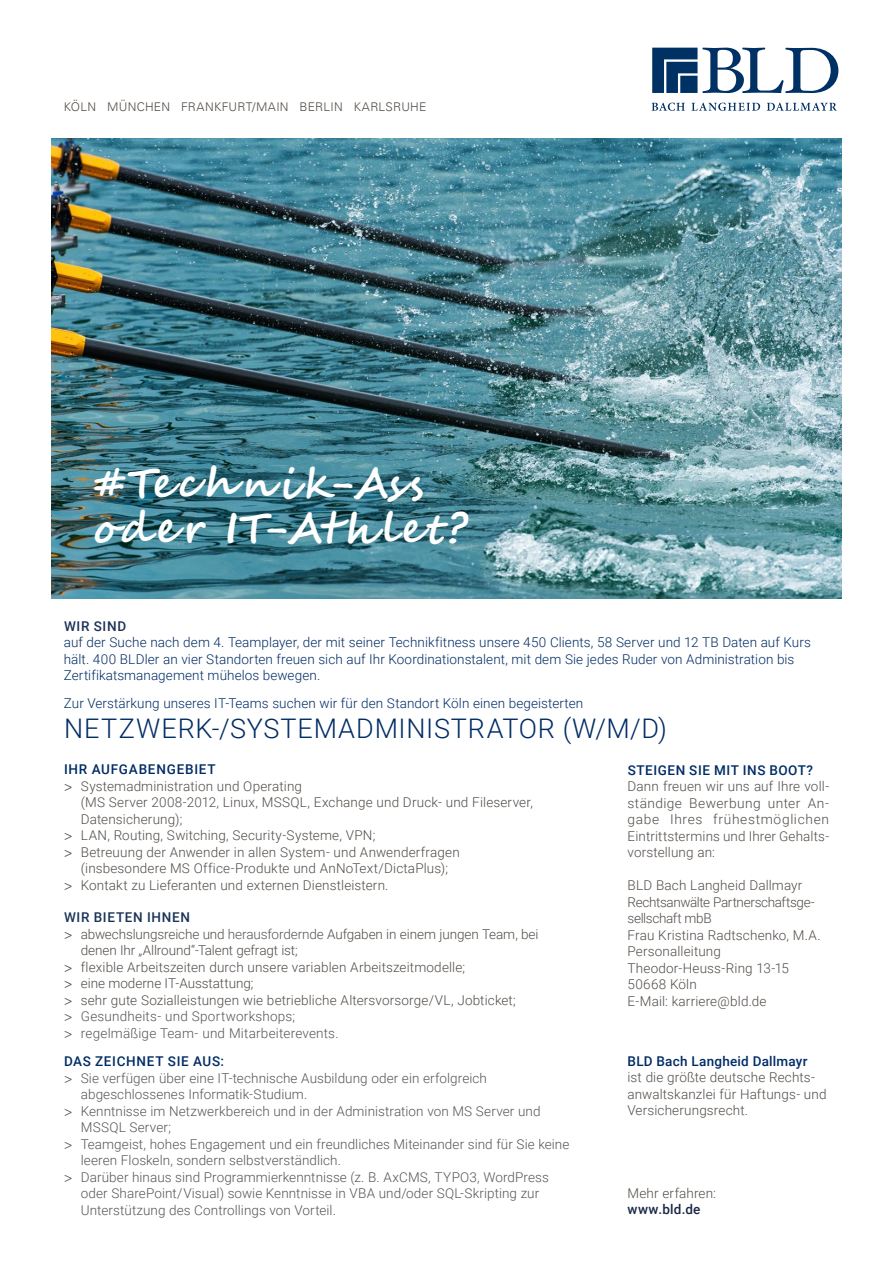
<style>
.page{position:relative;width:893px;height:1263px;background:#fff}
.page>*{position:absolute;margin:0;border:0;box-sizing:border-box;transform-origin:0 0}
.t1{font:700 42px/45px "Segoe Script";letter-spacing:.075em;color:#fff}
.t2{font:300 27px "Roboto";letter-spacing:.03em;color:#002c65}
.t3{font:300 13.5px/16.5px "Roboto";letter-spacing:.01em;color:#524c47}
.t4{font:300 13.5px "Roboto";letter-spacing:.005em;color:#565655}
.t5{font:300 13.5px/16.5px "Roboto";letter-spacing:.005em;color:#002c65}
.t6{font:300 13.5px "Roboto";letter-spacing:-.01em;color:#524c47}
.t7{font:500 13.5px "Roboto";letter-spacing:.04em;color:#002c65}
.t8{font:500 13.5px "Roboto";letter-spacing:.015em;color:#002c65}
.t9{font:500 13.5px "Roboto";letter-spacing:.05em;color:#1b3257}
.t10{font:500 13.5px "Roboto";letter-spacing:.02em;color:#1a2847}
.t11{font:300 12px "Univers";letter-spacing:.02em;color:#524c47}
.s1{font-family:"Univers"}
.s2{color:#565655}
</style>
<div class="page">
<img style="left:51px;top:138px;width:791px;height:461px">
<svg style="left:652px;top:48px;width:186px;height:45px"></svg>
<svg style="left:652px;top:103px;width:33px;height:8px"></svg>
<svg style="left:691px;top:103px;width:69px;height:8px"></svg>
<svg style="left:767px;top:103px;width:70px;height:8px"></svg>
<p class="t11" style="left:64px;top:99px;width:364px">KÖLN MÜNCHEN FRANKFURT/MAIN BERLIN KARLSRUHE</p>
<h1 class="t1" style="left:94px;top:461px;width:376px">#Technik-Ass oder IT-Athlet?</h1>
<p class="t9" style="left:64px;top:617px;width:64px">WIR SIND</p>
<p class="t5" style="left:64px;top:634px;width:749px">auf der Suche nach dem 4. Teamplayer, der mit seiner Technikfitness unsere 450 Clients, 58 Server und 12 TB Daten auf Kurs hält. 400 BLDler an vier Standorten freuen sich auf Ihr Koordinationstalent, mit dem Sie jedes Ruder von Administration bis<br>Zertifikatsmanagement mühelos bewegen.</p>
<p class="t5" style="left:64px;top:695px;width:521px">Zur Verstärkung unseres IT-Teams suchen wir für den Standort Köln einen begeisterten</p>
<h2 class="t2" style="left:64px;top:710px;width:604px">NETZWERK-/SYSTEMADMINISTRATOR (W/M/D)</h2>
<p class="t7" style="left:64px;top:760px;width:153px">IHR AUFGABENGEBIET</p>
<p class="t3" style="left:64px;top:777px;width:240px"><span class="s1">&gt;</span> Systemadministration und Operating</p>
<p class="t3" style="left:81px;top:794px;width:454px">(MS Server 2008-2012, Linux, MSSQL, Exchange und Druck- und Fileserver,</p>
<p class="t3" style="left:81px;top:810px;width:103px">Datensicherung);</p>
<p class="t3" style="left:64px;top:827px;width:313px"><span class="s1">&gt;</span> LAN, Routing, Switching, Security-Systeme, VPN;</p>
<p class="t3" style="left:64px;top:843px;width:398px"><span class="s1">&gt;</span> Betreuung der Anwender in allen System- und Anwenderfragen</p>
<p class="t3" style="left:81px;top:860px;width:369px">(insbesondere MS Office-Produkte und AnNoText/DictaPlus);</p>
<p class="t3" style="left:64px;top:876px;width:326px"><span class="s1">&gt;</span> Kontakt zu Lieferanten und externen Dienstleistern.</p>
<p class="t9" style="left:64px;top:908px;width:128px">WIR BIETEN IHNEN</p>
<p class="t6" style="left:64px;top:924px;width:476px"><span class="s1">&gt;</span> abwechslungsreiche und <span class="s2">herausfordernde</span> Aufgaben in einem jungen Team, bei</p>
<p class="t6" style="left:81px;top:941px;width:219px">denen Ihr „Allround“-Talent gefragt ist;</p>
<p class="t3" style="left:64px;top:958px;width:403px"><span class="s1">&gt;</span> flexible Arbeitszeiten durch unsere variablen Arbeitszeitmodelle;</p>
<p class="t3" style="left:64px;top:975px;width:191px"><span class="s1">&gt;</span> eine moderne IT-Ausstattung;</p>
<p class="t3" style="left:64px;top:991px;width:453px"><span class="s1">&gt;</span> sehr gute Sozialleistungen wie betriebliche Altersvorsorge/VL, Jobticket;</p>
<p class="t4" style="left:64px;top:1007px;width:233px"><span class="s1">&gt;</span> Gesundheits- und Sportworkshops;</p>
<p class="t4" style="left:64px;top:1023px;width:276px"><span class="s1">&gt;</span> regelmäßige Team- und Mitarbeiterevents.</p>
<p class="t7" style="left:64px;top:1052px;width:162px">DAS ZEICHNET SIE AUS:</p>
<p class="t4" style="left:64px;top:1068px;width:425px"><span class="s1">&gt;</span> Sie verfügen über eine IT-technische Ausbildung oder ein erfolgreich</p>
<p class="t4" style="left:81px;top:1085px;width:228px">abgeschlossenes Informatik-Studium.</p>
<p class="t4" style="left:64px;top:1101px;width:478px"><span class="s1">&gt;</span> Kenntnisse im Netzwerkbereich und in der Administration von MS Server und</p>
<p class="t4" style="left:81px;top:1118px;width:92px">MSSQL Server;</p>
<p class="t4" style="left:64px;top:1134px;width:507px"><span class="s1">&gt;</span> Teamgeist, hohes Engagement und ein freundliches Miteinander sind für Sie keine</p>
<p class="t4" style="left:81px;top:1151px;width:262px">leeren Floskeln, sondern selbstverständlich.</p>
<p class="t4" style="left:64px;top:1167px;width:487px"><span class="s1">&gt;</span> Darüber hinaus sind Programmierkenntnisse (z. B. AxCMS, TYPO3, WordPress</p>
<p class="t4" style="left:81px;top:1184px;width:460px">oder SharePoint/Visual) sowie Kenntnisse in VBA und/oder SQL-Skripting zur</p>
<p class="t4" style="left:81px;top:1200px;width:257px">Unterstützung des Controllings von Vorteil.</p>
<p class="t7" style="left:628px;top:760px;width:187px">STEIGEN SIE MIT INS BOOT?</p>
<p class="t3" style="left:627px;top:777px;width:203px;text-align:justify">Dann freuen wir uns auf Ihre voll&shy;ständige Bewerbung unter An&shy;gabe Ihres frühestmöglichen Eintrittstermins und Ihrer Gehalts&shy;vorstellung an:</p>
<p class="t3" style="left:627px;top:876px;width:195px">BLD Bach Langheid Dallmayr<br>Rechtsanwälte Partnerschaftsge&shy;sellschaft mbB<br>Frau Kristina Radtschenko, M.A.<br>Personalleitung<br>Theodor-Heuss-Ring 13-15<br>50668 Köln<br>E-Mail: karriere@bld.de</p>
<p class="t8" style="left:627px;top:1051px;width:181px">BLD Bach Langheid Dallmayr</p>
<p class="t3" style="left:627px;top:1069px;width:201px">ist die größte deutsche Rechts&shy;anwaltskanzlei für Haftungs- und<br>Versicherungsrecht.</p>
<p class="t3" style="left:627px;top:1184px;width:90px">Mehr erfahren:</p>
<p class="t10" style="left:627px;top:1200px;width:75px">www.bld.de</p>
</div>
